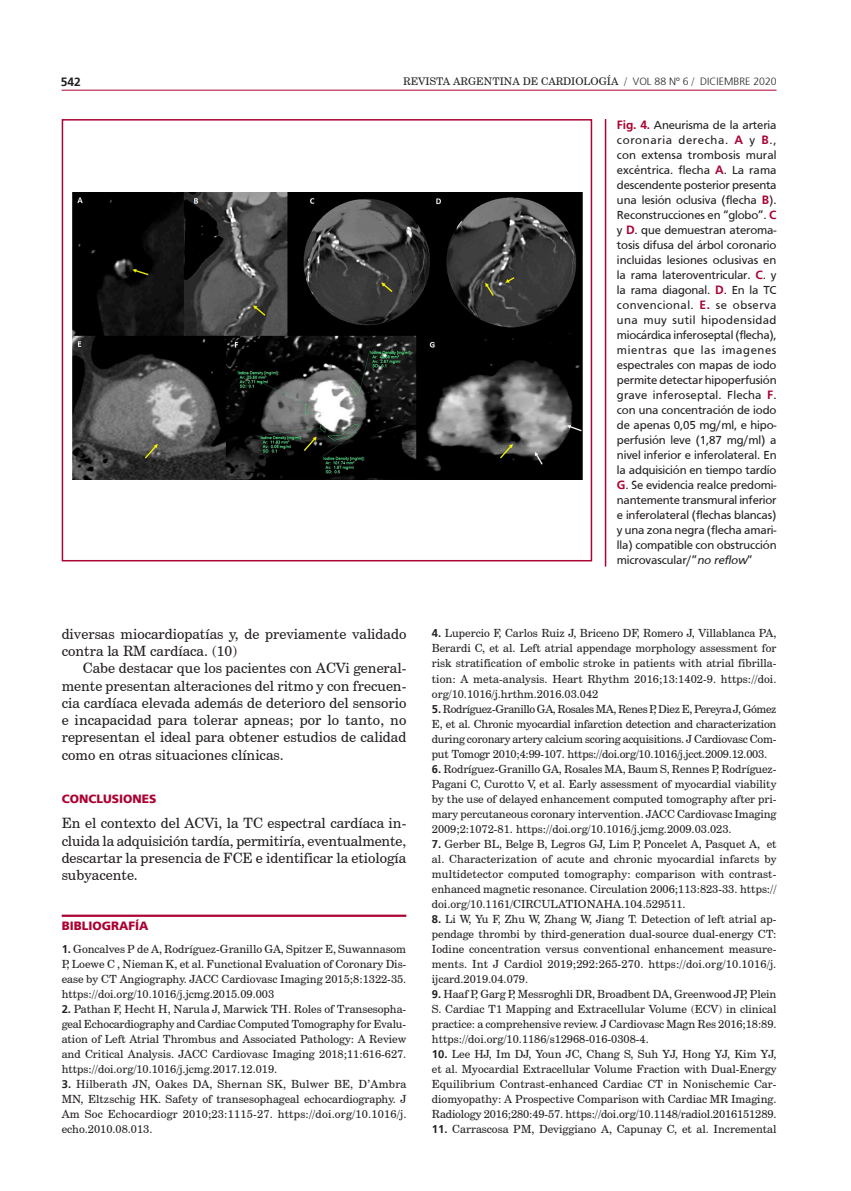
<style>
.page{position:relative;width:851px;height:1191px;background:#fff}
.page>*{position:absolute;margin:0;border:0;box-sizing:border-box;transform-origin:0 0}
.texto{font:14.25px/17.2px "Century Schoolbook BT";color:#231f20}
.texto1{font:14.25px/17.2px "Century Schoolbook BT";color:#231f20;text-align:justify}
.epigrafe_horizontal{font:12px/15px "Frutiger";letter-spacing:-.01em;color:#231f20;text-align:justify}
.subtit{font:900 12px "Frutiger";color:#ab0333}
.subtit_c_raya{font:900 12px "Frutiger";color:#ab0333}
.t1{font:700 12px "Frutiger";color:#231f20}
.bibliog{font:11.25px/15px "Century Schoolbook BT";color:#231f20;text-align:justify}
.t2{font:10.5px "Century Schoolbook BT";color:#231f20}
.s1{font-family:"Frutiger";font-weight:300}
.s2{font-family:"Frutiger";font-weight:700}
.s3{font-weight:700;color:#ab0333}
.s4{font-style:italic}
</style>
<div class="page">
<hr style="left:62px;top:90px;width:714px;height:1px;background:#ab0333">
<hr style="left:62px;top:914px;width:344px;height:3px;background:#ab0333">
<img style="left:72px;top:193px;width:510px;height:287px">
<div style="left:62px;top:119px;width:530px;height:442px;border:2px solid #ab0333"></div>
<hr style="left:604px;top:119px;width:2px;height:447px;background:#ab0333">
<p class="t1" style="left:61px;top:75px;width:22px">542</p>
<p class="t2" style="left:403px;top:75px;width:375px">REVISTA ARGENTINA DE CARDIOLOGÍA / <span class="s1">VOL 88 Nº 6</span> / <span class="s1">DICIEMBRE 2020</span></p>
<p class="texto" style="left:62px;top:625px;width:346px">diversas miocardiopatías y, de previamente validado contra la RM cardíaca. (10)</p>
<p class="texto" style="left:62px;top:659px;width:346px;text-align:justify;text-indent:21px">Cabe destacar que los pacientes con ACVi general&shy;mente presentan alteraciones del ritmo y con frecuen&shy;cia cardíaca elevada además de deterioro del sensorio e incapacidad para tolerar apneas; por lo tanto, no representan el ideal para obtener estudios de calidad como en otras situaciones clínicas.</p>
<p class="subtit" style="left:62px;top:791px;width:96px">CONCLUSIONES</p>
<p class="texto1" style="left:62px;top:814px;width:346px">En el contexto del ACVi, la TC espectral cardíaca in&shy;cluida la adquisición tardía, permitiría, eventualmente, descartar la presencia de FCE e identificar la etiología subyacente.</p>
<p class="subtit_c_raya" style="left:62px;top:918px;width:88px">BIBLIOGRAFÍA</p>
<p class="bibliog" style="left:62px;top:941px;width:346px"><span class="s2">1.</span> Goncalves P de A, Rodríguez-Granillo GA, Spitzer E, Suwannasom P, Loewe C , Nieman K, et al. Functional Evaluation of Coronary Dis&shy;ease by CT Angiography. JACC Cardiovasc Imaging 2015;8:1322-35. https://doi.org/10.1016/j.jcmg.2015.09.003</p>
<p class="bibliog" style="left:62px;top:1001px;width:346px"><span class="s2">2.</span> Pathan F, Hecht H, Narula J, Marwick TH. Roles of Transesopha&shy;geal Echocardiography and Cardiac Computed Tomography for Evalu&shy;ation of Left Atrial Thrombus and Associated Pathology: A Review and Critical Analysis. JACC Cardiovasc Imaging 2018;11:616-627. https://doi.org/10.1016/j.jcmg.2017.12.019.</p>
<p class="bibliog" style="left:62px;top:1076px;width:346px"><span class="s2">3.</span> Hilberath JN, Oakes DA, Shernan SK, Bulwer BE, D’Ambra MN, Eltzschig HK. Safety of transesophageal echocardiography. J Am Soc Echocardiogr 2010;23:1115-27. https://doi.org/10.1016/j. echo.2010.08.013.</p>
<p class="epigrafe_horizontal" style="left:617px;top:117px;width:161px"><span class="s3">Fig. 4.</span> Aneurisma de la arteria coronaria derecha. <span class="s3">A</span> y <span class="s3">B</span>., con extensa trombosis mural excéntrica. flecha <span class="s3">A</span>. La rama descendente posterior presenta una lesión oclusiva (flecha <span class="s3">B</span>).<br>Reconstrucciones en “globo”. <span class="s3">C </span>y <span class="s3">D</span>. que demuestran ateroma&shy;tosis difusa del árbol coronario incluidas lesiones oclusivas en la rama lateroventricular. <span class="s3">C</span>. y la rama diagonal. <span class="s3">D</span>. En la TC convencional. <span class="s3">E.</span> se observa una muy sutil hipodensidad miocárdica inferoseptal (flecha), mientras que las imagenes espectrales con mapas de iodo permite detectar hipoperfusión grave inferoseptal. Flecha <span class="s3">F</span>. con una concentración de iodo de apenas 0,05 mg/ml, e hipo&shy;perfusión leve (1,87 mg/ml) a nivel inferior e inferolateral. En la adquisición en tiempo tardío <span class="s3">G</span>. Se evidencia realce predomi&shy;nantemente transmural inferior e inferolateral (flechas blancas) y una zona negra (flecha amari&shy;lla) compatible con obstrucción microvascular/”<span class="s4">no reflow</span>”</p>
<p class="bibliog" style="left:432px;top:626px;width:346px"><span class="s2">4.</span> Lupercio F, Carlos Ruiz J, Briceno DF, Romero J, Villablanca PA, Berardi C, et al. Left atrial appendage morphology assessment for risk stratification of embolic stroke in patients with atrial fibrilla&shy;tion: A meta-analysis. Heart Rhythm 2016;13:1402-9. https://doi. org/10.1016/j.hrthm.2016.03.042</p>
<p class="bibliog" style="left:432px;top:701px;width:346px"><span class="s2">5.</span> Rodríguez-Granillo GA, Rosales MA, Renes P, Diez E, Pereyra J, Gómez E, et al. Chronic myocardial infarction detection and characterization during coronary artery calcium scoring acquisitions. J Cardiovasc Com&shy;put Tomogr 2010;4:99-107. https://doi.org/10.1016/j.jcct.2009.12.003.</p>
<p class="bibliog" style="left:432px;top:761px;width:346px"><span class="s2">6.</span> Rodríguez-Granillo GA, Rosales MA, Baum S, Rennes P, Rodríguez-Pagani C, Curotto V, et al. Early assessment of myocardial viability by the use of delayed enhancement computed tomography after pri&shy;mary percutaneous coronary intervention. JACC Cardiovasc Imaging 2009;2:1072-81. https://doi.org/10.1016/j.jcmg.2009.03.023.</p>
<p class="bibliog" style="left:432px;top:836px;width:346px"><span class="s2">7.</span> Gerber BL, Belge B, Legros GJ, Lim P, Poncelet A, Pasquet A, et al. Characterization of acute and chronic myocardial infarcts by multidetector computed tomography: comparison with contrast&shy;enhanced magnetic resonance. Circulation 2006;113:823-33. https:// doi.org/10.1161/CIRCULATIONAHA.104.529511.</p>
<p class="bibliog" style="left:432px;top:911px;width:346px"><span class="s2">8.</span> Li W, Yu F, Zhu W, Zhang W, Jiang T. Detection of left atrial ap&shy;pendage thrombi by third-generation dual-source dual-energy CT:<br>Iodine concentration versus conventional enhancement measure&shy;ments. Int J Cardiol 2019;292:265-270. https://doi.org/10.1016/j. ijcard.2019.04.079.</p>
<p class="bibliog" style="left:432px;top:986px;width:346px"><span class="s2">9.</span> Haaf P, Garg P, Messroghli DR, Broadbent DA, Greenwood JP, Plein S. Cardiac T1 Mapping and Extracellular Volume (ECV) in clinical practice: a comprehensive review. J Cardiovasc Magn Res 2016;18:89. https://doi.org/10.1186/s12968-016-0308-4.</p>
<p class="bibliog" style="left:432px;top:1046px;width:346px"><span class="s2">10.</span> Lee HJ, Im DJ, Youn JC, Chang S, Suh YJ, Hong YJ, Kim YJ, et al. Myocardial Extracellular Volume Fraction with Dual-Energy Equilibrium Contrast-enhanced Cardiac CT in Nonischemic Car&shy;diomyopathy: A Prospective Comparison with Cardiac MR Imaging.<br>Radiology 2016;280:49-57. https://doi.org/10.1148/radiol.2016151289.</p>
<p class="bibliog" style="left:432px;top:1121px;width:346px"><span class="s2">11.</span> Carrascosa PM, Deviggiano A, Capunay C, et al. Incremental</p>
</div>
